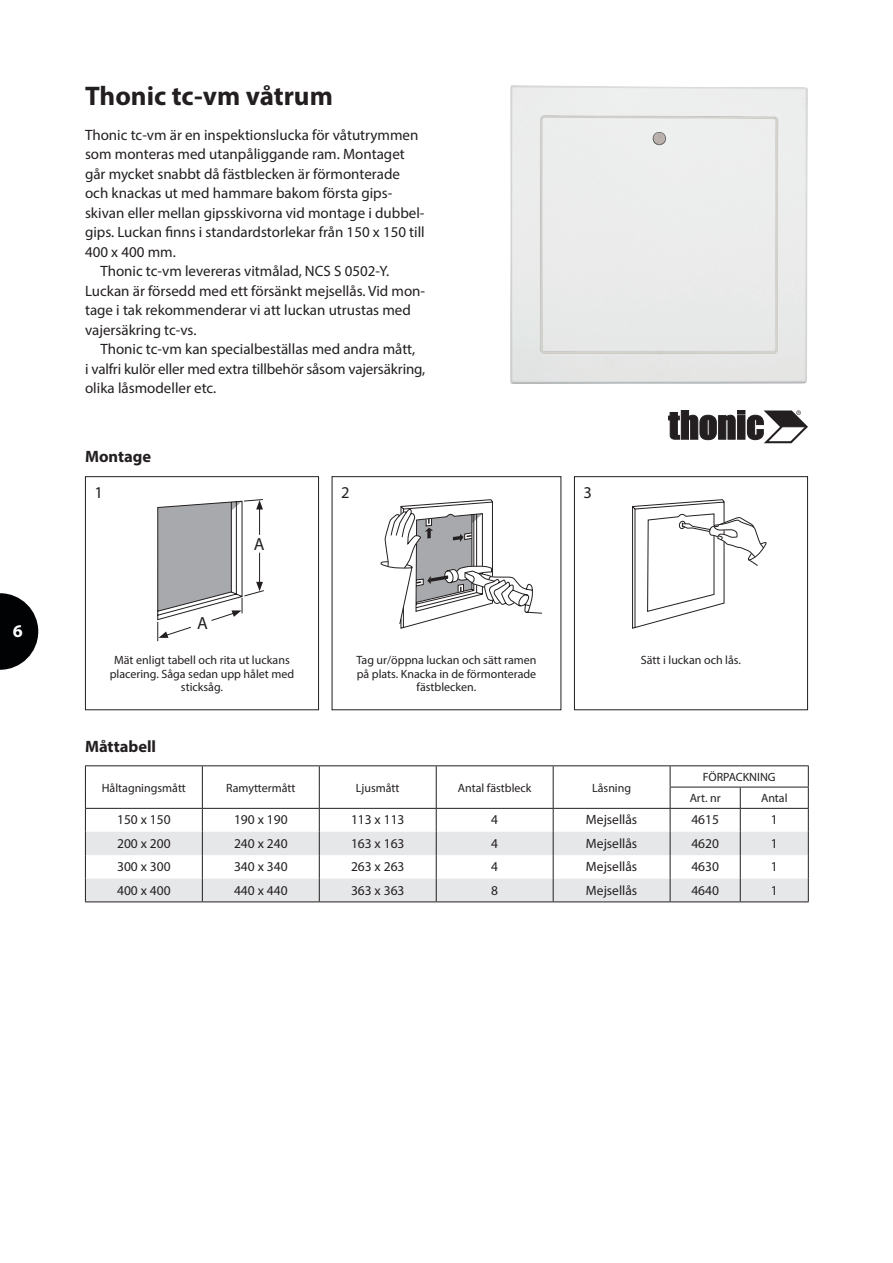
<style>
.page{position:relative;width:893px;height:1263px;background:#fff}
.page>*{position:absolute;margin:0;border:0;box-sizing:border-box;transform-origin:0 0}
.Rubrik_Bröd{font:700 27px "Myriad Pro";color:#231f20}
.t1{font:700 18px "Myriad Pro";color:#fff}
.t2{font:17.55px "Myriad Pro";color:#231f20}
.Brödtext_Katalog{font:700 16.5px "Myriad Pro";color:#231f20}
.Brödtext_Katalog-2{font:16.5px "Myriad Pro";color:#231f20}
.Brödtext_Katalog-3{font:15px "Myriad Pro";color:#231f20}
.Brödtext_Tabell{font:13.5px "Myriad Pro";color:#231f20}
.Bildtext{font:12px/13.5px "Myriad Pro";color:#231f20;text-align:center}
.Tabell_Rubrik{font:12px "Myriad Pro";color:#231f20}
</style>
<div class="page">
<svg style="left:0;top:593px;width:38px;height:77px"></svg>
<svg style="left:86px;top:832px;width:722px;height:69px;fill:#e6e7e9"></svg>
<hr style="left:436px;top:808px;width:117px;height:1px;background:#231f20">
<hr style="left:85px;top:901px;width:117px;height:1px;background:#231f20">
<hr style="left:553px;top:901px;width:117px;height:1px;background:#231f20">
<hr style="left:670px;top:901px;width:70px;height:1px;background:#231f20">
<hr style="left:740px;top:901px;width:69px;height:1px;background:#231f20">
<hr style="left:85px;top:765px;width:117px;height:1px;background:#231f20">
<hr style="left:202px;top:765px;width:117px;height:1px;background:#231f20">
<hr style="left:319px;top:765px;width:117px;height:1px;background:#231f20">
<hr style="left:436px;top:765px;width:117px;height:1px;background:#231f20">
<hr style="left:553px;top:765px;width:117px;height:1px;background:#231f20">
<svg style="left:85px;top:766px;width:1px;height:135px"></svg>
<hr style="left:85px;top:808px;width:117px;height:1px;background:#231f20">
<hr style="left:553px;top:808px;width:117px;height:1px;background:#231f20">
<svg style="left:740px;top:788px;width:1px;height:113px"></svg>
<hr style="left:670px;top:808px;width:70px;height:1px;background:#231f20">
<hr style="left:740px;top:808px;width:69px;height:1px;background:#231f20">
<hr style="left:670px;top:765px;width:70px;height:1px;background:#231f20">
<svg style="left:670px;top:766px;width:1px;height:135px"></svg>
<hr style="left:740px;top:765px;width:69px;height:1px;background:#231f20">
<svg style="left:808px;top:766px;width:1px;height:135px"></svg>
<hr style="left:670px;top:787px;width:70px;height:1px;background:#231f20">
<hr style="left:740px;top:787px;width:69px;height:1px;background:#231f20">
<svg style="left:202px;top:766px;width:1px;height:135px"></svg>
<svg style="left:319px;top:766px;width:1px;height:135px"></svg>
<svg style="left:436px;top:766px;width:1px;height:135px"></svg>
<svg style="left:553px;top:766px;width:1px;height:135px"></svg>
<hr style="left:436px;top:901px;width:117px;height:1px;background:#231f20">
<hr style="left:202px;top:901px;width:117px;height:1px;background:#231f20">
<hr style="left:319px;top:901px;width:117px;height:1px;background:#231f20">
<hr style="left:202px;top:808px;width:117px;height:1px;background:#231f20">
<hr style="left:319px;top:808px;width:117px;height:1px;background:#231f20">
<svg style="left:632px;top:499px;width:134px;height:130px"></svg>
<div style="left:574px;top:476px;width:234px;height:234px;border:1px solid #231f20"></div>
<svg style="left:381px;top:499px;width:161px;height:130px"></svg>
<svg style="left:157px;top:499px;width:107px;height:142px"></svg>
<div style="left:85px;top:476px;width:234px;height:234px;border:1px solid #231f20"></div>
<svg style="left:668px;top:410px;width:140px;height:33px"></svg>
<div style="left:510px;top:85px;width:298px;height:299px;background:#eaebea"></div>
<p class="t1" style="left:13px;top:619px;width:11px">6</p>
<p class="Rubrik_Bröd" style="left:85px;top:79px;width:249px">Thonic tc-vm våtrum</p>
<p class="Brödtext_Katalog-3" style="left:85px;top:125px;width:335px">Thonic tc-vm är en inspektionslucka för våtutrymmen</p>
<p class="Brödtext_Katalog-3" style="left:85px;top:145px;width:321px">som monteras med utanpåliggande ram. Montaget</p>
<p class="Brödtext_Katalog-3" style="left:85px;top:164px;width:316px">går mycket snabbt då fästblecken är förmonterade</p>
<p class="Brödtext_Katalog-3" style="left:85px;top:184px;width:309px">och knackas ut med hammare bakom första gips-</p>
<p class="Brödtext_Katalog-3" style="left:85px;top:203px;width:341px">skivan eller mellan gipsskivorna vid montage i dubbel-</p>
<p class="Brödtext_Katalog-3" style="left:85px;top:223px;width:341px">gips. Luckan finns i standardstorlekar från 150 x 150 till</p>
<p class="Brödtext_Katalog-3" style="left:85px;top:242px;width:92px">400 x 400 mm.</p>
<p class="Brödtext_Katalog-3" style="left:100px;top:262px;width:290px">Thonic tc-vm levereras vitmålad, NCS S 0502-Y.</p>
<p class="Brödtext_Katalog-3" style="left:85px;top:281px;width:342px">Luckan är försedd med ett försänkt mejsellås. Vid mon-</p>
<p class="Brödtext_Katalog-3" style="left:85px;top:301px;width:327px">tage i tak rekommenderar vi att luckan utrustas med</p>
<p class="Brödtext_Katalog-3" style="left:85px;top:320px;width:113px">vajersäkring tc-vs.</p>
<p class="Brödtext_Katalog-3" style="left:100px;top:340px;width:316px">Thonic tc-vm kan specialbeställas med andra mått,</p>
<p class="Brödtext_Katalog-3" style="left:85px;top:359px;width:342px">i valfri kulör eller med extra tillbehör såsom vajersäkring,</p>
<p class="Brödtext_Katalog-3" style="left:85px;top:379px;width:133px">olika låsmodeller etc.</p>
<p class="Brödtext_Katalog" style="left:85px;top:446px;width:68px">Montage</p>
<p class="Brödtext_Katalog-2" style="left:95px;top:482px;width:10px">1</p>
<p class="t2" style="left:254px;top:533px;width:12px">A</p>
<p class="Brödtext_Katalog-2" style="left:341px;top:482px;width:10px">2</p>
<p class="Brödtext_Katalog-2" style="left:584px;top:482px;width:10px">3</p>
<p class="t2" style="left:197px;top:612px;width:12px">A</p>
<p class="Bildtext" style="left:110px;top:653px;width:186px">Mät enligt tabell och rita ut luckans placering. Såga sedan upp hålet med sticksåg.</p>
<p class="Bildtext" style="left:356px;top:653px;width:182px">Tag ur/öppna luckan och sätt ramen på plats. Knacka in de förmonterade fästblecken.</p>
<p class="Bildtext" style="left:641px;top:653px;width:102px">Sätt i luckan och lås.</p>
<p class="Brödtext_Katalog" style="left:85px;top:735px;width:73px">Måttabell</p>
<p class="Tabell_Rubrik" style="left:102px;top:780px;width:86px">Håltagningsmått</p>
<p class="Tabell_Rubrik" style="left:226px;top:780px;width:71px">Ramyttermått</p>
<p class="Tabell_Rubrik" style="left:356px;top:780px;width:45px">Ljusmått</p>
<p class="Tabell_Rubrik" style="left:458px;top:780px;width:75px">Antal fästbleck</p>
<p class="Tabell_Rubrik" style="left:592px;top:780px;width:41px">Låsning</p>
<p class="Tabell_Rubrik" style="left:703px;top:769px;width:74px">FÖRPACKNING</p>
<p class="Tabell_Rubrik" style="left:690px;top:791px;width:33px">Art. nr</p>
<p class="Tabell_Rubrik" style="left:761px;top:791px;width:28px">Antal</p>
<p class="Brödtext_Tabell" style="left:117px;top:812px;width:55px">150 x 150</p>
<p class="Brödtext_Tabell" style="left:234px;top:812px;width:55px">190 x 190</p>
<p class="Brödtext_Tabell" style="left:351px;top:812px;width:55px">113 x 113</p>
<p class="Brödtext_Tabell" style="left:491px;top:812px;width:8px">4</p>
<p class="Brödtext_Tabell" style="left:586px;top:812px;width:53px">Mejsellås</p>
<p class="Brödtext_Tabell" style="left:691px;top:812px;width:29px">4615</p>
<p class="Brödtext_Tabell" style="left:771px;top:812px;width:8px">1</p>
<p class="Brödtext_Tabell" style="left:117px;top:835px;width:55px">200 x 200</p>
<p class="Brödtext_Tabell" style="left:234px;top:835px;width:55px">240 x 240</p>
<p class="Brödtext_Tabell" style="left:351px;top:835px;width:55px">163 x 163</p>
<p class="Brödtext_Tabell" style="left:491px;top:835px;width:8px">4</p>
<p class="Brödtext_Tabell" style="left:586px;top:835px;width:53px">Mejsellås</p>
<p class="Brödtext_Tabell" style="left:691px;top:835px;width:29px">4620</p>
<p class="Brödtext_Tabell" style="left:771px;top:835px;width:8px">1</p>
<p class="Brödtext_Tabell" style="left:117px;top:858px;width:55px">300 x 300</p>
<p class="Brödtext_Tabell" style="left:234px;top:858px;width:55px">340 x 340</p>
<p class="Brödtext_Tabell" style="left:351px;top:858px;width:55px">263 x 263</p>
<p class="Brödtext_Tabell" style="left:491px;top:858px;width:8px">4</p>
<p class="Brödtext_Tabell" style="left:586px;top:858px;width:53px">Mejsellås</p>
<p class="Brödtext_Tabell" style="left:691px;top:858px;width:29px">4630</p>
<p class="Brödtext_Tabell" style="left:771px;top:858px;width:8px">1</p>
<p class="Brödtext_Tabell" style="left:117px;top:882px;width:55px">400 x 400</p>
<p class="Brödtext_Tabell" style="left:234px;top:882px;width:55px">440 x 440</p>
<p class="Brödtext_Tabell" style="left:351px;top:882px;width:55px">363 x 363</p>
<p class="Brödtext_Tabell" style="left:491px;top:882px;width:8px">8</p>
<p class="Brödtext_Tabell" style="left:586px;top:882px;width:53px">Mejsellås</p>
<p class="Brödtext_Tabell" style="left:691px;top:882px;width:29px">4640</p>
<p class="Brödtext_Tabell" style="left:771px;top:882px;width:8px">1</p>
</div>
